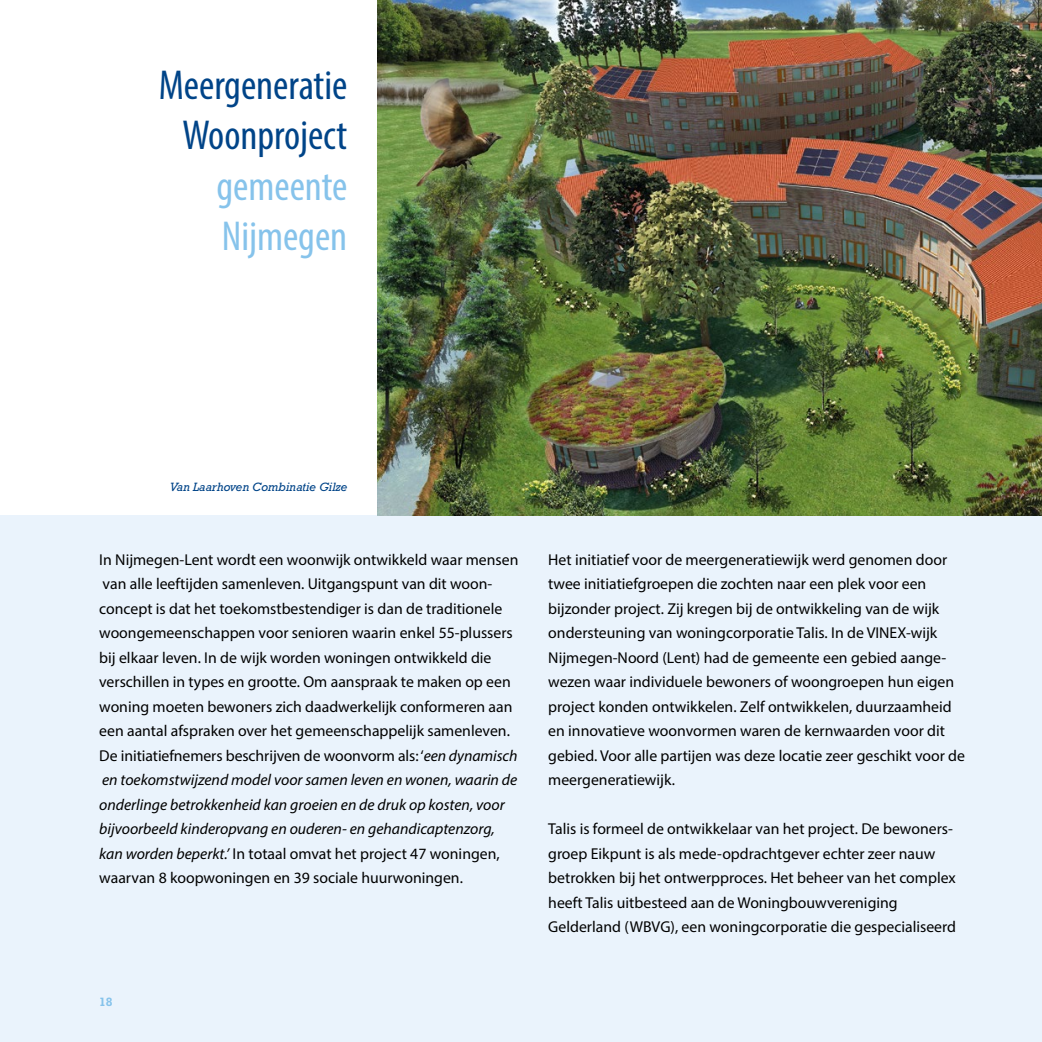
<style>
.page{position:relative;width:1042px;height:1042px;background:#fff}
.page>*{position:absolute;margin:0;border:0;box-sizing:border-box;transform-origin:0 0}
.t1{font:condensed 42px/50.4px "Myriad Pro";color:#048;text-align:center}
.t2{font:condensed 42px/50.4px "Myriad Pro";color:#86c3eb}
.t3{font:15.75px/24.5px "Myriad Pro";color:#000}
.t4{font:italic 12.25px "Rockwell Std";color:#048}
.t5{font:700 12.25px "Rockwell Std";color:#86c3eb}
.s1{font-style:italic}
</style>
<div class="page">
<div style="left:0;top:515px;width:1042px;height:527px;background:#eaf3fc"></div>
<img style="left:377px;top:0;width:665px;height:515px">
<h1 class="t1" style="left:159px;top:59px;width:190px">Meergeneratie<br>Woonproject</h1>
<h1 class="t2" style="left:216px;top:160px;width:132px">gemeente<br>Nijmegen</h1>
<p class="t4" style="left:170px;top:480px;width:179px">Van Laarhoven Combinatie Gilze</p>
<p class="t3" style="left:99px;top:547px;width:421px">In Nijmegen-Lent wordt een woonwijk ontwikkeld waar mensen van alle leeftijden samenleven. Uitgangspunt van dit woon&shy;concept is dat het toekomstbestendiger is dan de traditionele woongemeenschappen voor senioren waarin enkel 55-plussers bij elkaar leven. In de wijk worden woningen ontwikkeld die verschillen in types en grootte. Om aanspraak te maken op een woning moeten bewoners zich daadwerkelijk conformeren aan een aantal afspraken over het gemeenschappelijk samenleven.<br>De initiatiefnemers beschrijven de woonvorm als: ‘<span class="s1">een dynamisch en toekomstwijzend model voor samen leven en wonen, waarin de onderlinge betrokkenheid kan groeien en de druk op kosten, voor bijvoorbeeld kinderopvang en ouderen- en gehandicaptenzorg, kan worden beperkt.’</span> In totaal omvat het project 47 woningen, waarvan 8 koopwoningen en 39 sociale huurwoningen.</p>
<p class="t3" style="left:548px;top:547px;width:418px">Het initiatief voor de meergeneratiewijk werd genomen door twee initiatiefgroepen die zochten naar een plek voor een bijzonder project. Zij kregen bij de ontwikkeling van de wijk ondersteuning van woningcorporatie Talis. In de VINEX-wijk Nijmegen-Noord (Lent) had de gemeente een gebied aange&shy;wezen waar individuele bewoners of woongroepen hun eigen project konden ontwikkelen. Zelf ontwikkelen, duurzaamheid en innovatieve woonvormen waren de kernwaarden voor dit gebied. Voor alle partijen was deze locatie zeer geschikt voor de meergeneratiewijk.</p>
<p class="t3" style="left:548px;top:816px;width:409px">Talis is formeel de ontwikkelaar van het project. De bewoners&shy;groep Eikpunt is als mede-opdrachtgever echter zeer nauw betrokken bij het ontwerpproces. Het beheer van het complex heeft Talis uitbesteed aan de Woningbouwvereniging Gelderland (WBVG), een woningcorporatie die gespecialiseerd</p>
<p class="t5" style="left:99px;top:994px;width:15px">18</p>
</div>
